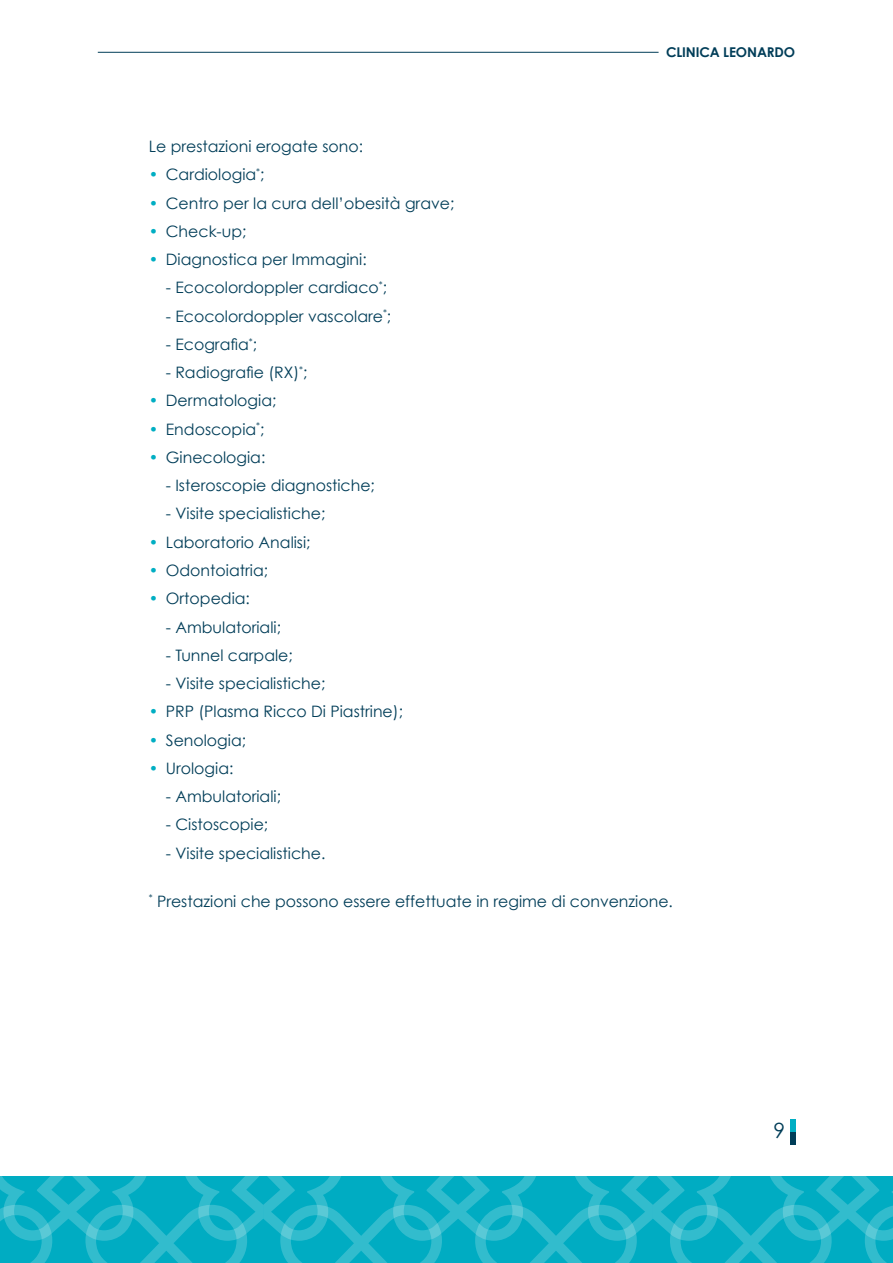
<style>
.page{position:relative;width:893px;height:1263px;background:#fff}
.page>*{position:absolute;margin:0;border:0;box-sizing:border-box;transform-origin:0 0}
.t1{font:21px "Century Gothic";color:#003d58}
.t2{font:15.75px "Century Gothic";color:#003d58}
.t3{font:700 13.5px "Century Gothic";letter-spacing:-.01em;color:#003d58}
.s1{color:#00aec3}
</style>
<div class="page">
<svg style="left:0;top:1176px;width:893px;height:87px;background:#14b2c6"></svg>
<div style="left:790px;top:1132px;width:5px;height:12px;background:#003d58"></div>
<div style="left:790px;top:1119px;width:5px;height:13px;background:#00aec3"></div>
<hr style="left:98px;top:52px;width:561px;height:1px;background:#003d58">
<p class="t3" style="left:666px;top:44px;width:131px">CLINICA LEONARDO</p>
<p class="t2" style="left:149px;top:137px;width:216px">Le prestazioni erogate sono:</p>
<p class="t2" style="left:149px;top:165px;width:117px"><span class="s1">•</span> Cardiologia<sup>*</sup>;</p>
<p class="t2" style="left:149px;top:193px;width:307px"><span class="s1">•</span> Centro per la cura dell’obesità grave;</p>
<p class="t2" style="left:149px;top:222px;width:99px"><span class="s1">•</span> Check-up;</p>
<p class="t2" style="left:149px;top:250px;width:219px"><span class="s1">•</span> Diagnostica per Immagini:</p>
<p class="t2" style="left:166px;top:278px;width:223px">- Ecocolordoppler cardiaco<sup>*</sup>;</p>
<p class="t2" style="left:166px;top:306px;width:227px">- Ecocolordoppler vascolare<sup>*</sup>;</p>
<p class="t2" style="left:166px;top:335px;width:93px">- Ecografia<sup>*</sup>;</p>
<p class="t2" style="left:166px;top:363px;width:143px">- Radiografie (RX)<sup>*</sup>;</p>
<p class="t2" style="left:149px;top:391px;width:129px"><span class="s1">•</span> Dermatologia;</p>
<p class="t2" style="left:149px;top:419px;width:117px"><span class="s1">•</span> Endoscopia<sup>*</sup>;</p>
<p class="t2" style="left:149px;top:448px;width:118px"><span class="s1">•</span> Ginecologia:</p>
<p class="t2" style="left:166px;top:476px;width:211px">- Isteroscopie diagnostiche;</p>
<p class="t2" style="left:166px;top:504px;width:161px">- Visite specialistiche;</p>
<p class="t2" style="left:149px;top:532px;width:163px"><span class="s1">•</span> Laboratorio Analisi;</p>
<p class="t2" style="left:149px;top:561px;width:121px"><span class="s1">•</span> Odontoiatria;</p>
<p class="t2" style="left:149px;top:589px;width:103px"><span class="s1">•</span> Ortopedia:</p>
<p class="t2" style="left:166px;top:617px;width:117px">- Ambulatoriali;</p>
<p class="t2" style="left:166px;top:645px;width:129px">- Tunnel carpale;</p>
<p class="t2" style="left:166px;top:674px;width:161px">- Visite specialistiche;</p>
<p class="t2" style="left:149px;top:702px;width:256px"><span class="s1">•</span> PRP (Plasma Ricco Di Piastrine);</p>
<p class="t2" style="left:149px;top:730px;width:99px"><span class="s1">•</span> Senologia;</p>
<p class="t2" style="left:149px;top:758px;width:86px"><span class="s1">•</span> Urologia:</p>
<p class="t2" style="left:166px;top:787px;width:117px">- Ambulatoriali;</p>
<p class="t2" style="left:166px;top:815px;width:104px">- Cistoscopie;</p>
<p class="t2" style="left:166px;top:843px;width:161px">- Visite specialistiche.</p>
<p class="t2" style="left:149px;top:891px;width:526px"><sup>*</sup> Prestazioni che possono essere effettuate in regime di convenzione.</p>
<h1 class="t1" style="left:773px;top:1118px;width:13px">9</h1>
</div>
